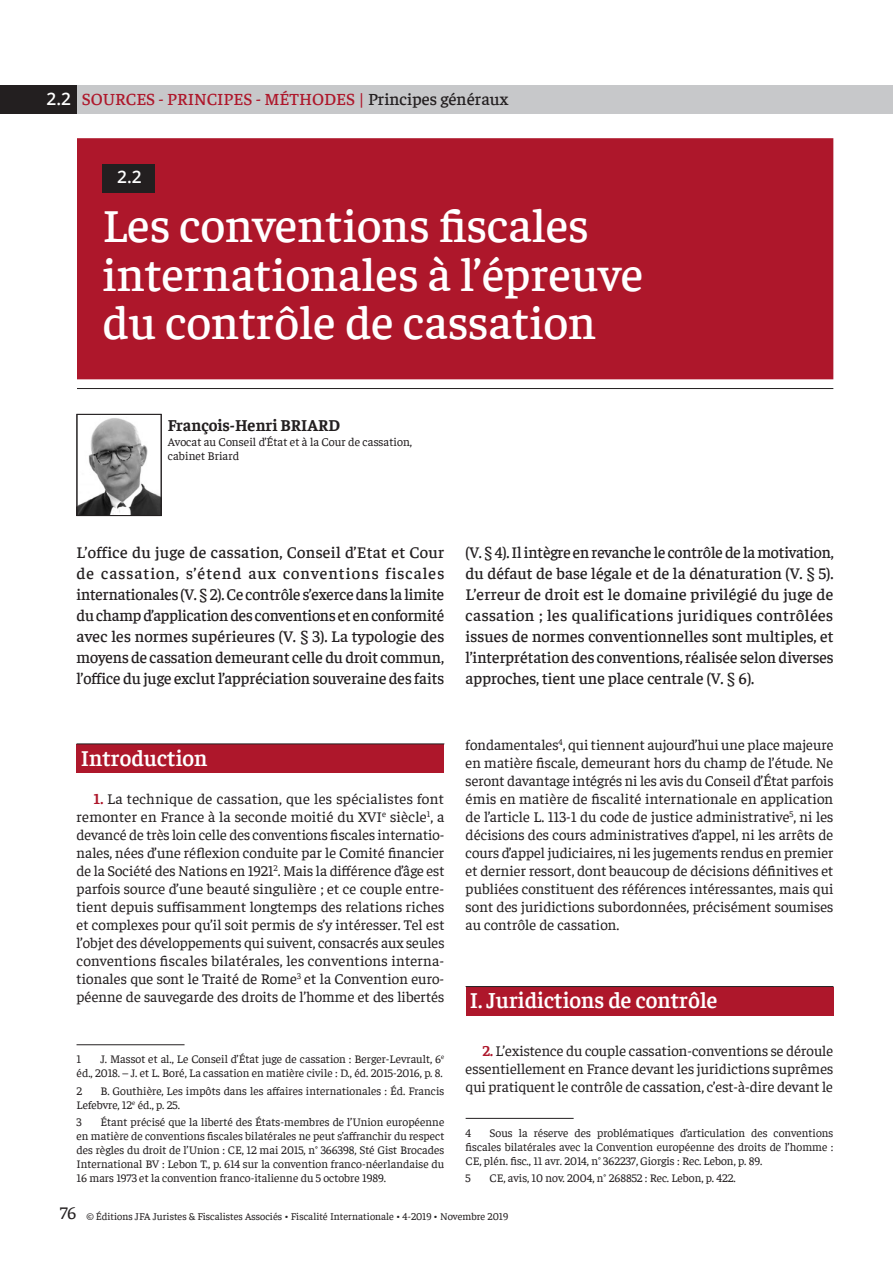
<style>
.page{position:relative;width:893px;height:1263px;background:#fff}
.page>*{position:absolute;margin:0;border:0;box-sizing:border-box;transform-origin:0 0}
.t1{font:500 48px/48px "Faustina";color:#fff}
.t2{font:600 22.5px "Faustina";color:#fff}
.t3{font:500 17.25px "Faustina";color:#ae172b}
.t4{font:600 17.25px "Open Sans";color:#fff}
.t5{font:500 16.5px/21px "Faustina";letter-spacing:-.005em;color:#231f20;text-align:justify}
.t6{font:500 16.5px/21px "Faustina";letter-spacing:-.005em;color:#231f20;text-align:justify;scale:.96 1}
.t7{font:700 16.5px "Faustina";color:#231f20}
.t8{font:15px/18px "Faustina";color:#231f20;text-align:justify}
.t9{font:12px/14.4px "Faustina";color:#231f20}
.t10{font:11.7px/14.1px "Faustina";color:#231f20;text-align:justify}
.t11{font:10.5px "Faustina";color:#231f20}
.s1{font-family:"Open Sans";font-weight:600;color:#fff}
.s2{color:#231f20}
.s3{font-weight:700;color:#ae172b}
.s4{font-size:18px}
</style>
<div class="page">
<div style="left:0;top:85px;width:893px;height:29px;background:#c7c8ca"></div>
<div style="left:0;top:85px;width:77px;height:29px;background:#231f20"></div>
<img style="left:79px;top:418px;width:80px;height:96px">
<div style="left:77px;top:414px;width:85px;height:102px;border:1px solid #231f20"></div>
<div style="left:77px;top:138px;width:756px;height:241px;background:#ae172b"></div>
<hr style="left:77px;top:388px;width:756px;height:1px;background:#231f20">
<div style="left:103px;top:164px;width:52px;height:28px;background:#231f20"></div>
<div style="left:77px;top:744px;width:367px;height:28px;background:#ae172b"></div>
<hr style="left:77px;top:743px;width:367px;height:1px;background:#231f20">
<hr style="left:77px;top:1044px;width:108px;height:1px;background:#231f20">
<div style="left:466px;top:987px;width:367px;height:28px;background:#ae172b"></div>
<hr style="left:466px;top:986px;width:367px;height:1px;background:#231f20">
<hr style="left:466px;top:1118px;width:108px;height:1px;background:#231f20">
<p class="t3" style="left:47px;top:88px;width:463px"><span class="s1">2.2</span> Sources - Principes - Méthodes | <span class="s2">Principes généraux</span></p>
<p class="t4" style="left:117px;top:165px;width:26px">2.2</p>
<h1 class="t1" style="left:103px;top:199px;width:542px">Les conventions fiscales internationales à l’épreuve du contrôle de cassation</h1>
<p class="t7" style="left:168px;top:414px;width:174px">François-Henri BRIARD</p>
<p class="t9" style="left:168px;top:433px;width:246px">Avocat au Conseil d’État et à la Cour de cassation, cabinet Briard</p>
<p class="t5" style="left:77px;top:541px;width:369px">L’office du juge de cassation, Conseil d’Etat et Cour de cassation, s’étend aux conventions fiscales internationales (V. § 2). Ce contrôle s’exerce dans la limite du champ d’application des conventions et en conformité avec les normes supérieures (V. § 3). La typologie des moyens de cassation demeurant celle du droit commun, l’office du juge exclut l’appréciation souveraine des faits</p>
<p class="t6" style="left:466px;top:541px;width:385px">(V. § 4). Il intègre en revanche le contrôle de la motivation, du défaut de base légale et de la dénaturation (V. § 5).<br>L’erreur de droit est le domaine privilégié du juge de cassation ; les qualifications juridiques contrôlées issues de normes conventionnelles sont multiples, et l’interprétation des conventions, réalisée selon diverses approches, tient une place centrale (V. § 6).</p>
<h2 class="t2" style="left:81px;top:742px;width:128px">Introduction</h2>
<p class="t8" style="left:77px;top:789px;width:369px;text-indent:17px"><span class="s3">1.</span> La technique de cassation, que les spécialistes font remonter en France à la seconde moitié du XVI<sup>e</sup> siècle<sup>1</sup>, a devancé de très loin celle des conventions fiscales internatio&shy;nales, nées d’une réflexion conduite par le Comité financier de la Société des Nations en 1921<sup>2</sup>. Mais la différence d’âge est parfois source d’une beauté singulière ; et ce couple entre&shy;tient depuis suffisamment longtemps des relations riches et complexes pour qu’il soit permis de s’y intéresser. Tel est l’objet des développements qui suivent, consacrés aux seules conventions fiscales bilatérales, les conventions interna&shy;tionales que sont le Traité de Rome<sup>3</sup> et la Convention euro&shy;péenne de sauvegarde des droits de l’homme et des libertés</p>
<p class="t10" style="left:77px;top:1051px;width:369px;text-align:right">J. Massot et al., Le Conseil d’État juge de cassation : Berger-Levrault, 6<sup>e<br></sup>éd., 2018. – J. et L. Boré, La cassation en matière civile : D., éd. 2015-2016, p. 8.</p>
<p class="t10" style="left:77px;top:1083px;width:7px">2</p>
<p class="t10" style="left:77px;top:1051px;width:6px">1</p>
<p class="t10" style="left:77px;top:1083px;width:369px;text-indent:24px">B. Gouthière, Les impôts dans les affaires internationales : Éd. Francis<br>Lefebvre, 12<sup>e</sup> éd., p. 25.</p>
<p class="t10" style="left:77px;top:1114px;width:7px">3</p>
<p class="t10" style="left:77px;top:1114px;width:369px;text-indent:24px">Étant précisé que la liberté des États-membres de l’Union européenne en matière de conventions fiscales bilatérales ne peut s’affranchir du respect des règles du droit de l’Union : CE, 12 mai 2015, n° 366398, Sté Gist Brocades International BV : Lebon T., p. 614 sur la convention franco-néerlandaise du 16 mars 1973 et la convention franco-italienne du 5 octobre 1989.</p>
<p class="t8" style="left:466px;top:735px;width:369px">fondamentales<sup>4</sup>, qui tiennent aujourd’hui une place majeure en matière fiscale, demeurant hors du champ de l’étude. Ne seront davantage intégrés ni les avis du Conseil d’État parfois émis en matière de fiscalité internationale en application de l’article L. 113-1 du code de justice administrative<sup>5</sup>, ni les décisions des cours administratives d’appel, ni les arrêts de cours d’appel judiciaires, ni les jugements rendus en premier et dernier ressort, dont beaucoup de décisions définitives et publiées constituent des références intéressantes, mais qui sont des juridictions subordonnées, précisément soumises au contrôle de cassation.</p>
<h2 class="t2" style="left:470px;top:985px;width:249px">I. Juridictions de contrôle</h2>
<p class="t8" style="left:466px;top:1041px;width:369px;text-indent:17px"><span class="s3">2.</span> L’existence du couple cassation-conventions se déroule essentiellement en France devant les juridictions suprêmes qui pratiquent le contrôle de cassation, c’est-à-dire devant le</p>
<p class="t10" style="left:466px;top:1125px;width:7px">4</p>
<p class="t10" style="left:466px;top:1125px;width:369px;text-indent:24px">Sous la réserve des problématiques d’articulation des conventions fiscales bilatérales avec la Convention européenne des droits de l’homme :<br>CE, plén. fisc., 11 avr. 2014, n° 362237, Giorgis : Rec. Lebon, p. 89.</p>
<p class="t10" style="left:466px;top:1170px;width:7px">5</p>
<p class="t10" style="left:490px;top:1170px;width:248px">CE, avis, 10 nov. 2004, n° 268852 : Rec. Lebon, p. 422.</p>
<p class="t11" style="left:60px;top:1209px;width:450px"><span class="s4">76</span> © Éditions JFA Juristes &amp; Fiscalistes Associés • Fiscalité Internationale • 4-2019 • Novembre 2019</p>
</div>
